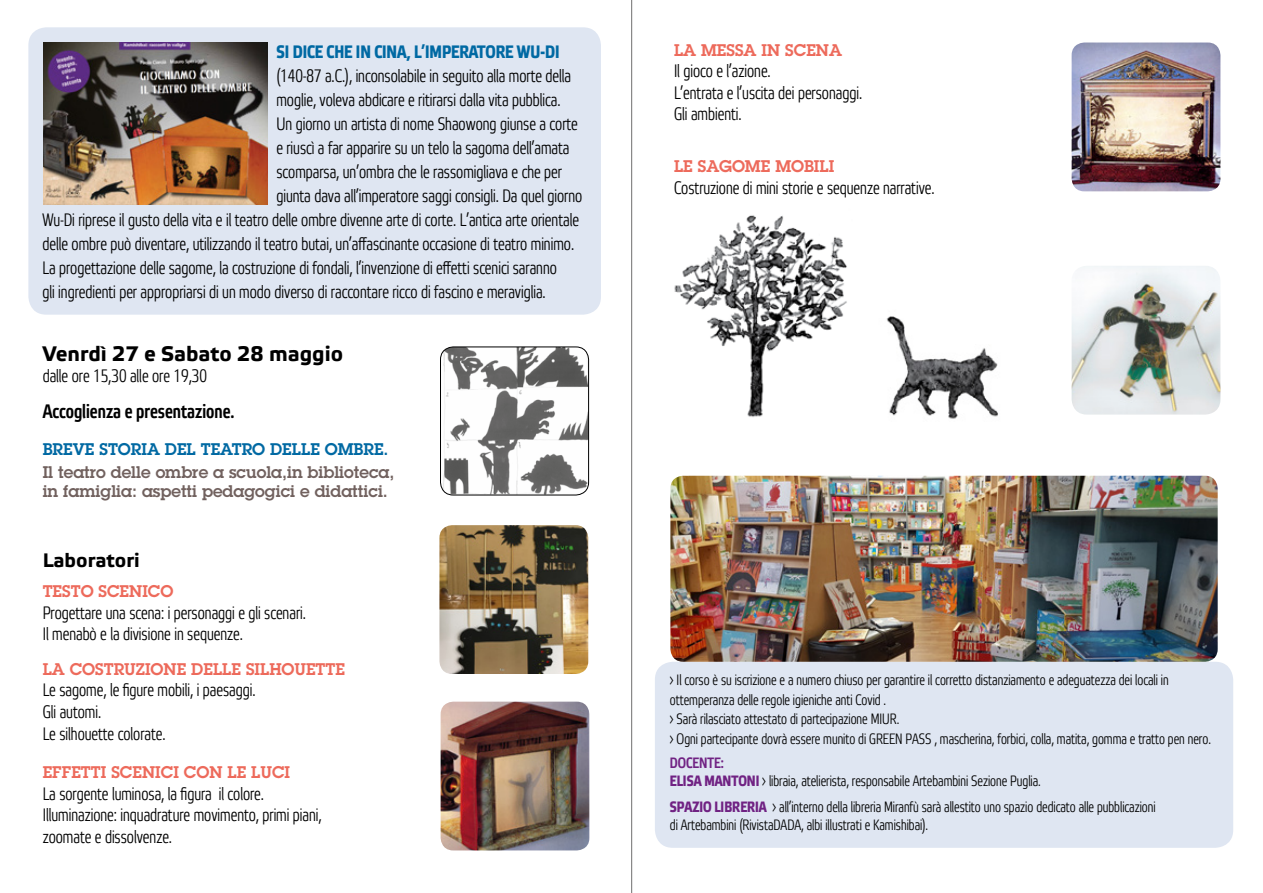
<style>
.page{position:relative;width:1263px;height:893px;background:#fff}
.page>*{position:absolute;margin:0;border:0;box-sizing:border-box;transform-origin:0 0}
.t1{font:700 21px "Etelka Text";color:#000}
.t2{font:500 19.5px "Etelka Narrow";color:#000}
.t3{font:700 19.5px "Etelka Text";color:#000}
.t4{font:300 18px/21.6px "Etelka Narrow";color:#000}
.t5{font:700 18px "Etelka Narrow Text";color:#0069a3}
.t6{font:600 16.5px "Lubalin Graph Std";color:#ed6a5b}
.t7{font:600 16.5px/19.8px "Lubalin Graph Std";color:#71615e}
.t8{font:600 16.5px "Lubalin Graph Std";color:#0069a3}
.t9{font:300 15px/19.5px "Etelka Narrow";color:#000}
.s1{font-weight:500;color:#702283}
.s2{font-family:"Etelka Narrow Text";font-weight:700;color:#702283}
</style>
<div class="page">
<img style="left:441px;top:702px;width:148px;height:148px">
<div style="left:28px;top:27px;width:573px;height:288px;background:#dfe6f2;border-radius:18px"></div>
<img style="left:43px;top:43px;width:224px;height:161px">
<img style="left:439px;top:525px;width:149px;height:149px">
<img style="left:440px;top:347px;width:149px;height:148px">
<div style="left:440px;top:347px;width:149px;height:148px;border:1px solid #000;border-radius:13px"></div>
<img style="left:1071px;top:43px;width:149px;height:148px">
<img style="left:1071px;top:266px;width:149px;height:149px">
<img style="left:674px;top:215px;width:173px;height:202px">
<img style="left:886px;top:316px;width:112px;height:103px">
<hr style="left:631px;top:0;width:1px;height:893px;background:#706f6f">
<div style="left:655px;top:662px;width:578px;height:186px;background:#dfe6f2;border-radius:18px"></div>
<img style="left:670px;top:476px;width:548px;height:186px">
<p class="t5" style="left:276px;top:41px;width:285px">SI DICE CHE IN CINA, L’IMPERATORE WU-DI</p>
<p class="t4" style="left:276px;top:65px;width:296px">(140-87 a.C.), inconsolabile in seguito alla morte della</p>
<p class="t4" style="left:276px;top:89px;width:286px">moglie, voleva abdicare e ritirarsi dalla vita pubblica.</p>
<p class="t4" style="left:276px;top:113px;width:303px">Un giorno un artista di nome Shaowong giunse a corte</p>
<p class="t4" style="left:276px;top:137px;width:295px">e riuscì a far apparire su un telo la sagoma dell’amata</p>
<p class="t4" style="left:276px;top:161px;width:287px">scomparsa, un’ombra che le rassomigliava e che per</p>
<p class="t4" style="left:276px;top:185px;width:307px">giunta dava all’imperatore saggi consigli. Da quel giorno</p>
<p class="t4" style="left:43px;top:209px;width:538px">Wu-Di riprese il gusto della vita e il teatro delle ombre divenne arte di corte. L’antica arte orientale</p>
<p class="t4" style="left:43px;top:233px;width:533px">delle ombre può diventare, utilizzando il teatro butai, un’affascinante occasione di teatro minimo.</p>
<p class="t4" style="left:43px;top:257px;width:516px">La progettazione delle sagome, la costruzione di fondali, l’invenzione di effetti scenici saranno</p>
<p class="t4" style="left:43px;top:281px;width:505px">gli ingredienti per appropriarsi di un modo diverso di raccontare ricco di fascino e meraviglia.</p>
<p class="t1" style="left:43px;top:340px;width:302px">Venrdì 27 e Sabato 28 maggio</p>
<p class="t4" style="left:43px;top:366px;width:166px">dalle ore 15,30 alle ore 19,30</p>
<p class="t2" style="left:43px;top:401px;width:193px">Accoglienza e presentazione.</p>
<p class="t8" style="left:43px;top:438px;width:347px">BREVE STORIA DEL TEATRO DELLE OMBRE.</p>
<p class="t7" style="left:43px;top:462px;width:353px">Il teatro delle ombre a scuola,in biblioteca, in famiglia: aspetti pedagogici e didattici.</p>
<p class="t3" style="left:43px;top:548px;width:98px">Laboratori</p>
<p class="t6" style="left:43px;top:580px;width:132px">TESTO SCENICO</p>
<p class="t4" style="left:43px;top:603px;width:265px">Progettare una scena: i personaggi e gli scenari.<br>Il menabò e la divisione in sequenze.</p>
<p class="t6" style="left:43px;top:658px;width:304px">LA COSTRUZIONE DELLE SILHOUETTE</p>
<p class="t4" style="left:43px;top:680px;width:214px">Le sagome, le figure mobili, i paesaggi.<br>Gli automi.<br>Le silhouette colorate.</p>
<p class="t6" style="left:43px;top:761px;width:249px">EFFETTI SCENICI CON LE LUCI</p>
<p class="t4" style="left:43px;top:784px;width:280px">La sorgente luminosa, la figura il colore.<br>Illuminazione: inquadrature movimento, primi piani, zoomate e dissolvenze.</p>
<p class="t6" style="left:674px;top:39px;width:169px">LA MESSA IN SCENA</p>
<p class="t4" style="left:674px;top:61px;width:190px">Il gioco e l’azione.<br>L’entrata e l’uscita dei personaggi.<br>Gli ambienti.</p>
<p class="t6" style="left:674px;top:155px;width:162px">LE SAGOME MOBILI</p>
<p class="t4" style="left:674px;top:177px;width:262px">Costruzione di mini storie e sequenze narrative.</p>
<p class="t9" style="left:670px;top:671px;width:542px">› Il corso è su iscrizione e a numero chiuso per garantire il corretto distanziamento e adeguatezza dei locali in ottemperanza delle regole igieniche anti Covid .<br>› Sarà rilasciato attestato di partecipazione MIUR.<br>› Ogni partecipante dovrà essere munito di GREEN PASS , mascherina, forbici, colla, matita, gomma e tratto pen nero.</p>
<p class="t9" style="left:670px;top:754px;width:372px;line-height:18px"><span class="s1">DOCENTE:<br></span><span class="s2">ELISA MANTONI</span> › libraia, atelierista, responsabile Artebambini Sezione Puglia.</p>
<p class="t9" style="left:670px;top:799px;width:487px;line-height:18px"><span class="s2">SPAZIO LIBRERIA</span> › all’interno della libreria Miranfù sarà allestito uno spazio dedicato alle pubblicazioni di Artebambini (RivistaDADA, albi illustrati e Kamishibai).</p>
</div>
